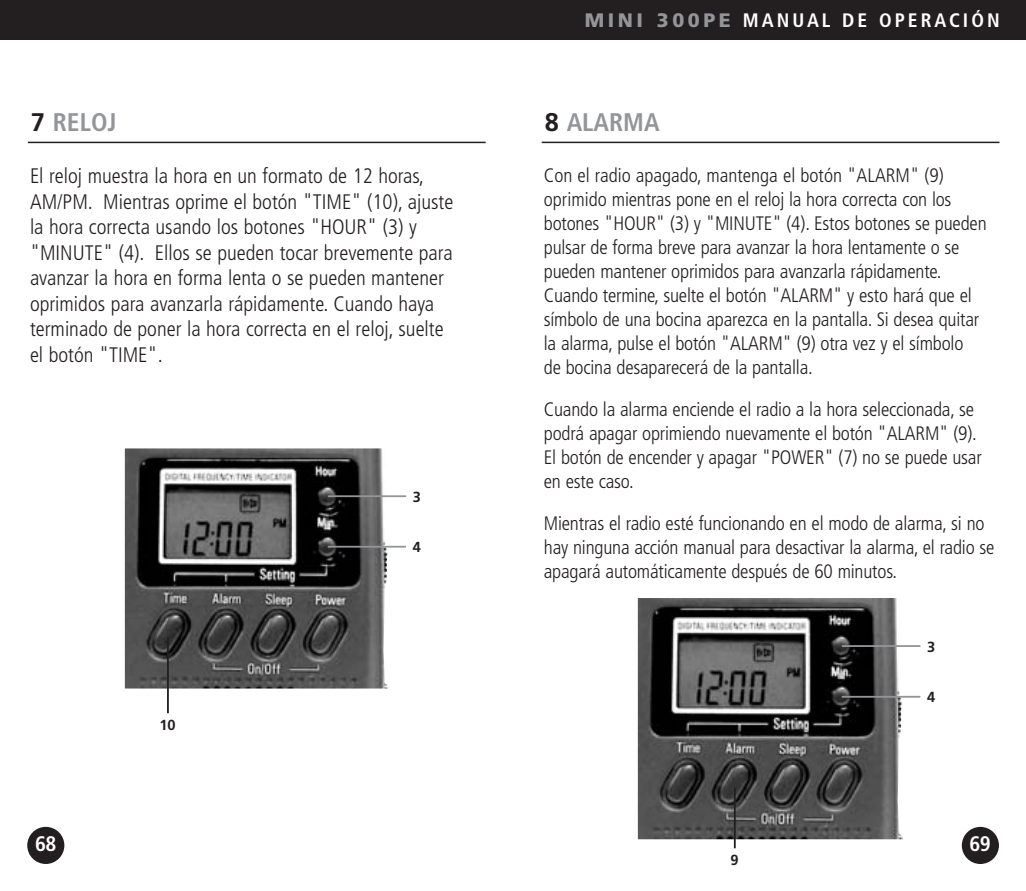
<style>
.page{position:relative;width:1026px;height:891px;background:#fff}
.page>*{position:absolute;margin:0;border:0;box-sizing:border-box;transform-origin:0 0}
.t1{font:700 condensed 25.5px "Frutiger";color:#939598}
.t2{font:300 condensed 21px/25.5px "Frutiger";color:#231f20}
.t3{font:700 condensed 21px "Frutiger";color:#fff}
.t4{font:300 condensed 19.5px/24px "Frutiger";letter-spacing:-.01em;color:#231f20}
.t5{font:700 condensed 19.5px "Frutiger";letter-spacing:.155em;color:#fff}
.t6{font:700 14.7px "Frutiger";color:#231f20}
.s1{font-stretch:normal;color:#231f20}
.s2{font-weight:900;font-stretch:normal;color:#939598}
</style>
<div class="page">
<div style="left:513px;top:0;width:513px;height:40px;background:#231f20"></div>
<hr style="left:542px;top:142px;width:458px;height:1px;background:#231f20">
<div style="left:962px;top:827px;width:37px;height:37px;background:#231f20;border-radius:50%"></div>
<div style="left:0;top:0;width:513px;height:40px;background:#231f20"></div>
<hr style="left:28px;top:142px;width:458px;height:1px;background:#231f20">
<div style="left:27px;top:827px;width:37px;height:37px;background:#231f20;border-radius:50%"></div>
<img style="left:125px;top:448px;width:265px;height:241px">
<hr style="left:167px;top:637px;width:2px;height:76px;background:#231f20">
<hr style="left:328px;top:495px;width:78px;height:2px;background:#939598">
<hr style="left:328px;top:546px;width:78px;height:2px;background:#939598">
<img style="left:638px;top:598px;width:265px;height:241px">
<hr style="left:734px;top:788px;width:2px;height:60px;background:#231f20">
<hr style="left:842px;top:645px;width:78px;height:2px;background:#939598">
<hr style="left:842px;top:696px;width:78px;height:2px;background:#939598">
<h1 class="t1" style="left:31px;top:112px;width:87px"><span class="s1">7</span> RELOJ</h1>
<p class="t2" style="left:30px;top:165px;width:425px">El reloj muestra la hora en un formato de 12 horas, AM/PM. Mientras oprime el botón "TIME" (10), ajuste la hora correcta usando los botones "HOUR" (3) y "MINUTE" (4). Ellos se pueden tocar brevemente para avanzar la hora en forma lenta o se pueden mantener oprimidos para avanzarla rápidamente. Cuando haya terminado de poner la hora correcta en el reloj, suelte el botón "TIME".</p>
<p class="t3" style="left:35px;top:835px;width:23px">68</p>
<p class="t6" style="left:160px;top:719px;width:18px">10</p>
<p class="t6" style="left:413px;top:491px;width:10px">3</p>
<p class="t6" style="left:413px;top:541px;width:10px">4</p>
<p class="t5" style="left:585px;top:12px;width:416px"><span class="s2">MINI 300PE</span> MANUAL DE OPERACIÓN</p>
<h1 class="t1" style="left:545px;top:112px;width:116px"><span class="s1">8</span> ALARMA</h1>
<p class="t4" style="left:544px;top:165px;width:444px">Con el radio apagado, mantenga el botón "ALARM" (9) oprimido mientras pone en el reloj la hora correcta con los botones "HOUR" (3) y "MINUTE" (4). Estos botones se pueden pulsar de forma breve para avanzar la hora lentamente o se pueden mantener oprimidos para avanzarla rápidamente.<br>Cuando termine, suelte el botón "ALARM" y esto hará que el símbolo de una bocina aparezca en la pantalla. Si desea quitar la alarma, pulse el botón "ALARM" (9) otra vez y el símbolo<br>de bocina desaparecerá de la pantalla.</p>
<p class="t4" style="left:544px;top:399px;width:439px">Cuando la alarma enciende el radio a la hora seleccionada, se podrá apagar oprimiendo nuevamente el botón "ALARM" (9).<br>El botón de encender y apagar "POWER" (7) no se puede usar en este caso.</p>
<p class="t4" style="left:544px;top:513px;width:452px">Mientras el radio esté funcionando en el modo de alarma, si no hay ninguna acción manual para desactivar la alarma, el radio se apagará automáticamente después de 60 minutos.</p>
<p class="t6" style="left:927px;top:641px;width:10px">3</p>
<p class="t6" style="left:730px;top:854px;width:10px">9</p>
<p class="t6" style="left:927px;top:691px;width:10px">4</p>
<p class="t3" style="left:970px;top:835px;width:23px">69</p>
</div>
